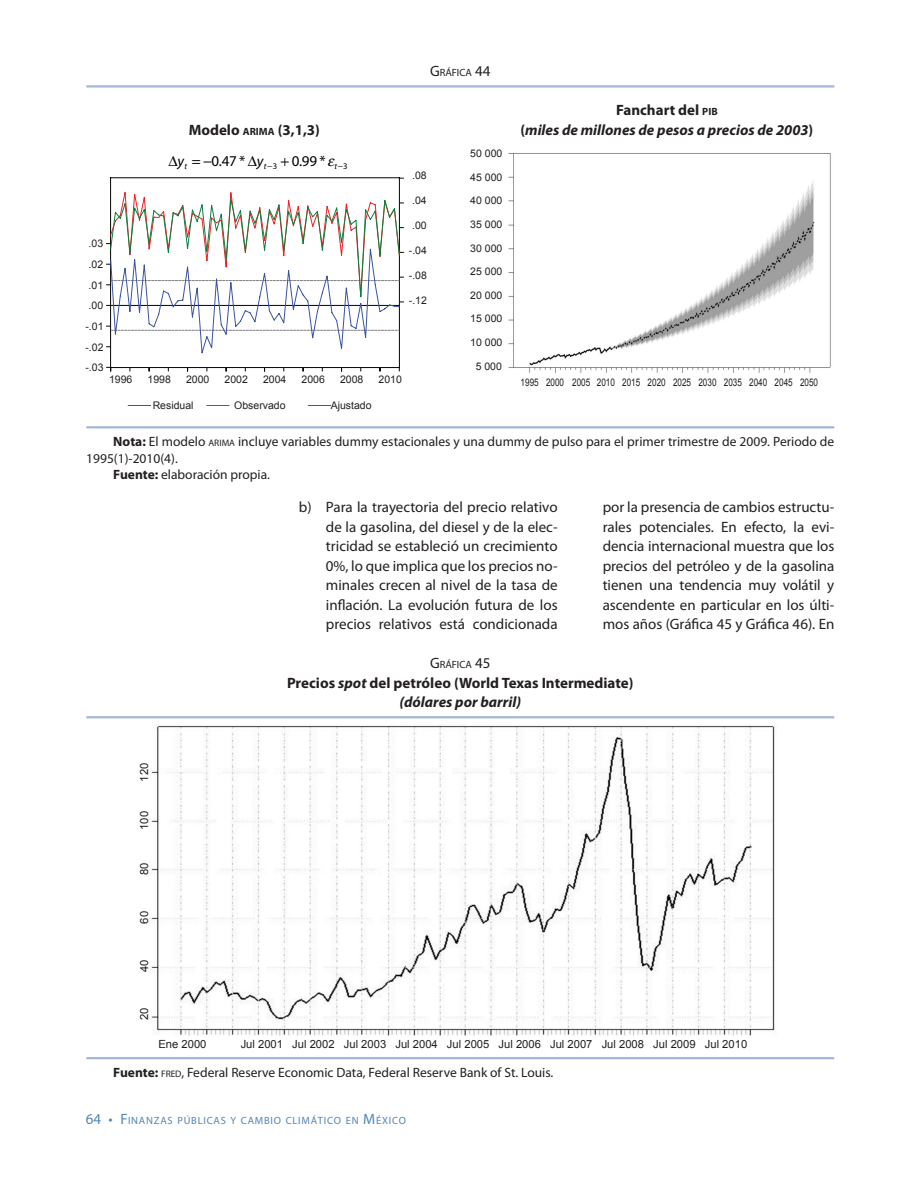
<style>
.page{position:relative;width:919px;height:1189px;background:#fff}
.page>*{position:absolute;margin:0;border:0;box-sizing:border-box;transform-origin:0 0}
.bando{font:15px/19.5px "Myriad Pro";color:#231f20;text-align:justify}
.a1{font:700 15px/19.5px "Myriad Pro";color:#231f20;text-align:center}
.tabletext{font:italic 700 15px "Myriad Pro";color:#231f20}
.tabletext-2{font:700 15px "Myriad Pro";color:#231f20}
.t1{font:15px "Myriad Pro";color:#000}
.a3{font:13.5px/16.5px "Myriad Pro";color:#231f20}
.nota{font:13.5px "Myriad Pro";color:#231f20}
.t2{font:11.25px "Arial";color:#231f20}
.t3{font:10.5px/20.7px "Arial";color:#231f20;text-align:center}
.t4{font:10.5px "Arial";color:#231f20;scale:.78 1}
.t5{font:10.5px "Myriad Pro";letter-spacing:.07em;color:#5385b6}
.a1-2{font:10.5px "Myriad Pro";color:#231f20}
.s1{font-size:15px}
.s2{font-size:10.5px}
.s3{font-style:normal}
.s4{font-style:italic}
.s5{font-weight:700}
.s6{font-size:9.45px}
</style>
<div class="page">
<hr style="left:86px;top:85px;width:748px;height:2px;background:#a4b7d6">
<hr style="left:110px;top:178px;width:1px;height:189px;background:#050604">
<hr style="left:111px;top:367px;width:288px;height:1px;background:#050604">
<hr style="left:399px;top:178px;width:1px;height:189px;background:#050604">
<hr style="left:111px;top:177px;width:288px;height:1px;background:#050604">
<svg style="left:106px;top:192px;width:298px;height:162px"></svg>
<img style="left:508px;top:153px;width:323px;height:220px">
<svg style="left:128px;top:405px;width:22px;height:1px"></svg>
<svg style="left:207px;top:405px;width:22px;height:1px"></svg>
<svg style="left:308px;top:405px;width:22px;height:1px"></svg>
<hr style="left:86px;top:426px;width:748px;height:2px;background:#a4b7d6">
<hr style="left:86px;top:716px;width:748px;height:2px;background:#a4b7d6">
<img style="left:149px;top:725px;width:626px;height:311px">
<hr style="left:86px;top:1057px;width:748px;height:2px;background:#a4b7d6">
<p class="a1-2" style="left:430px;top:66px;width:62px"><span class="s1">G</span>RÁFICA <span class="s1">44</span></p>
<p class="tabletext-2" style="left:616px;top:100px;width:103px">Fanchart del <span class="s2">PIB</span></p>
<p class="t3" style="left:89px;top:233px;width:16px">.03</p>
<p class="t3" style="left:85px;top:275px;width:20px">.01 .00 -.01 -.02 -.03</p>
<p class="t3" style="left:89px;top:254px;width:16px">.02</p>
<p class="tabletext-2" style="left:189px;top:120px;width:133px">Modelo <span class="s2">ARIMA</span> (3,1,3)</p>
<p class="tabletext" style="left:520px;top:120px;width:294px"><span class="s3">(</span>miles de millones de pesos a precios de 2003<span class="s3">)</span></p>
<p class="t1" style="left:177px;top:151px;width:172px"><span class="s4">y</span><sub>t</sub> −0.47* <span class="s4">y</span><sub>t</sub>−<sub>3</sub> 0.99* <sub>t</sub>−<sub>3</sub></p>
<p class="t3" style="left:412px;top:165px;width:16px">.08</p>
<p class="t3" style="left:412px;top:190px;width:16px">.04</p>
<p class="t3" style="left:412px;top:215px;width:16px">.00</p>
<p class="t3" style="left:409px;top:240px;width:20px">-.04</p>
<p class="t3" style="left:409px;top:265px;width:20px">-.08</p>
<p class="t3" style="left:409px;top:290px;width:20px">-.12</p>
<p class="t3" style="left:470px;top:143px;width:34px">50 000</p>
<p class="t3" style="left:470px;top:167px;width:34px">45 000</p>
<p class="t3" style="left:470px;top:190px;width:34px">40 000</p>
<p class="t3" style="left:470px;top:214px;width:34px">35 000</p>
<p class="t3" style="left:470px;top:237px;width:34px">30 000</p>
<p class="t3" style="left:470px;top:261px;width:34px">25 000</p>
<p class="t3" style="left:470px;top:285px;width:34px">20 000</p>
<p class="t3" style="left:470px;top:308px;width:34px">15 000</p>
<p class="t3" style="left:470px;top:332px;width:34px">10 000</p>
<p class="t3" style="left:476px;top:356px;width:28px">5 000</p>
<p class="t3" style="left:109px;top:369px;width:25px">1996</p>
<p class="t3" style="left:148px;top:369px;width:25px">1998</p>
<p class="t3" style="left:186px;top:369px;width:25px">2000</p>
<p class="t3" style="left:225px;top:369px;width:25px">2002</p>
<p class="t3" style="left:263px;top:369px;width:25px">2004</p>
<p class="t3" style="left:302px;top:369px;width:25px">2006</p>
<p class="t3" style="left:340px;top:369px;width:25px">2008</p>
<p class="t3" style="left:378px;top:369px;width:25px">2010</p>
<p class="t3" style="left:153px;top:394px;width:42px">Residual</p>
<p class="t3" style="left:234px;top:394px;width:53px">Observado</p>
<p class="t3" style="left:331px;top:394px;width:42px">Ajustado</p>
<p class="t4" style="left:521px;top:375px;width:383px">1995 2000 2005 2010 2015 2020 2025 2030 2035 2040 2045 2050</p>
<p class="a3" style="left:86px;top:433px;width:749px;text-indent:27px"><span class="s5">Nota:</span> El modelo <span class="s6">ARIMA</span> incluye variables dummy estacionales y una dummy de pulso para el primer trimestre de 2009. Periodo de<br>1995(1)-2010(4).</p>
<p class="nota" style="left:113px;top:466px;width:158px"><span class="s5">Fuente:</span> elaboración propia.</p>
<p class="bando" style="left:326px;top:497px;width:233px;text-indent:-27px">b) Para la trayectoria del precio relativo de la gasolina, del diesel y de la elec&shy;tricidad se estableció un crecimiento 0%, lo que implica que los precios no&shy;minales crecen al nivel de la tasa de inflación. La evolución futura de los precios relativos está condicionada</p>
<p class="bando" style="left:603px;top:497px;width:233px">por la presencia de cambios estructu&shy;rales potenciales. En efecto, la evi&shy;dencia internacional muestra que los precios del petróleo y de la gasolina tienen una tendencia muy volátil y ascendente en particular en los últi&shy;mos años (Gráfica 45 y Gráfica 46). En</p>
<p class="t2" style="left:137px;top:781px;width:20px;rotate:-90deg">120</p>
<p class="t2" style="left:137px;top:829px;width:20px;rotate:-90deg">100</p>
<p class="t2" style="left:137px;top:875px;width:14px;rotate:-90deg">80</p>
<p class="t2" style="left:137px;top:923px;width:14px;rotate:-90deg">60</p>
<p class="t2" style="left:137px;top:972px;width:14px;rotate:-90deg">40</p>
<p class="t2" style="left:137px;top:1020px;width:14px;rotate:-90deg">20</p>
<p class="a1-2" style="left:430px;top:658px;width:62px"><span class="s1">G</span>RÁFICA <span class="s1">45</span></p>
<p class="a1" style="left:287px;top:672px;width:348px">Precios <span class="s4">spot</span> del petróleo (World Texas Intermediate) <span class="s4">(dólares por barril)</span></p>
<p class="t2" style="left:292px;top:1036px;width:456px">Jul 2002 Jul 2003 Jul 2004 Jul 2005 Jul 2006 Jul 2007 Jul 2008 Jul 2009 Jul 2010</p>
<p class="a3" style="left:113px;top:1064px;width:441px"><span class="s5">Fuente:</span> <span class="s6">FRED</span>, Federal Reserve Economic Data, Federal Reserve Bank of St. Louis.</p>
<p class="t2" style="left:158px;top:1036px;width:50px">Ene 2000</p>
<p class="t2" style="left:241px;top:1036px;width:44px">Jul 2001</p>
<p class="t5" style="left:86px;top:1114px;width:322px"><span class="s1">64 • F</span>INANZAS PÚBLICAS Y CAMBIO CLIMÁTICO EN <span class="s1">M</span> ÉXICO</p>
</div>
